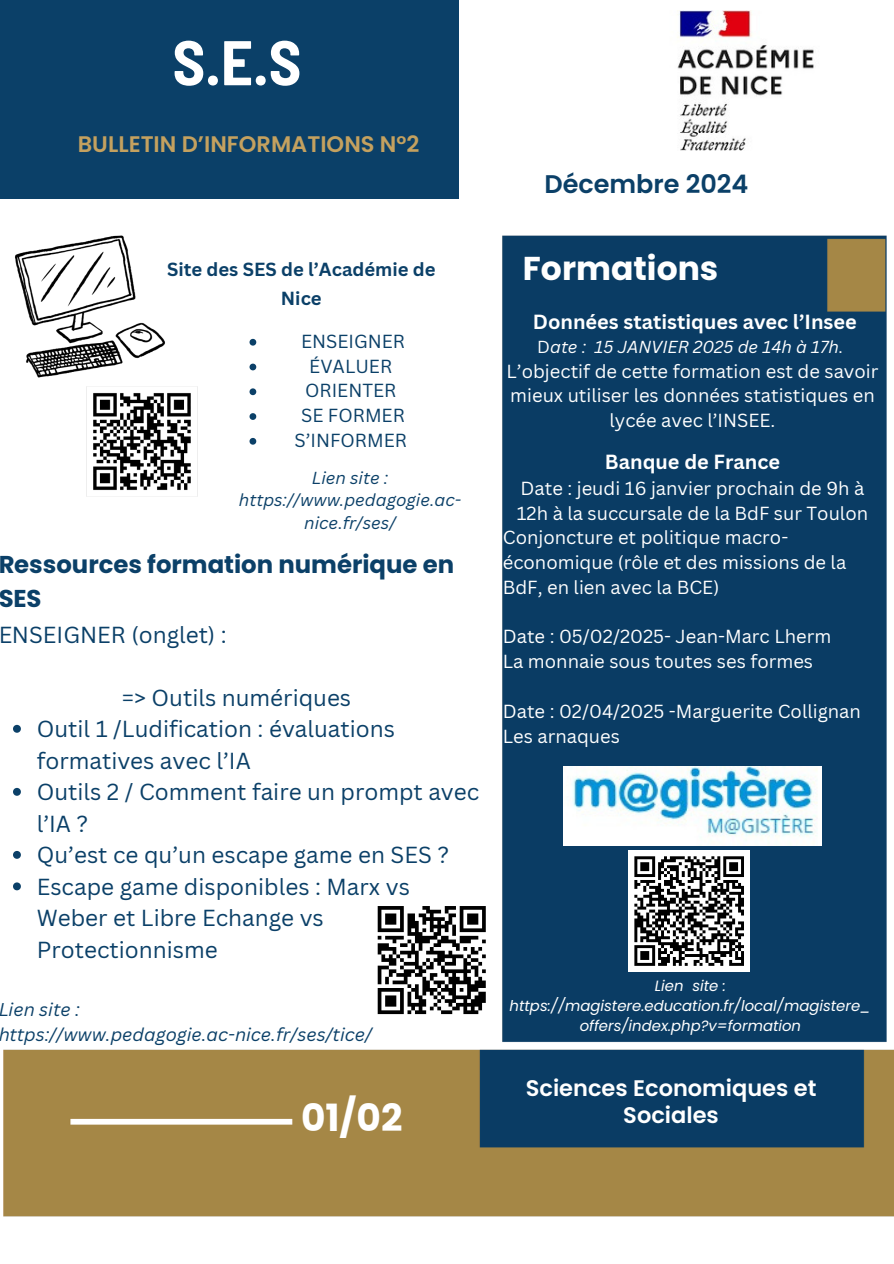
<style>
.page{position:relative;width:894px;height:1264px;background:#fff}
.page>*{position:absolute;margin:0;border:0;box-sizing:border-box;transform-origin:0 0}
.t1{font:700 semi-condensed 63px "Barlow";color:#fff}
.t2{font:700 37.5px "Poppins";color:#fff}
.t3{font:700 33px "Poppins";color:#fff}
.t4{font:600 25.5px "Poppins";color:#0b4068}
.t5{font:700 24.3px/33.8px "Poppins";color:#0b4068}
.t6{font:22.5px/31.5px "Canva Sans";color:#0b4068}
.t7{font:600 22.5px/27px "Poppins";color:#fff;text-align:center}
.t8{font:600 22.5px "Poppins";color:#c4a15f}
.t9{font:700 19.95px "Canva Sans";color:#fff}
.t10{font:18.45px/24.8px "Canva Sans";color:#fff}
.t11{font:18.45px "Canva Sans";color:#0b4068}
.t12{font:700 18.45px "Canva Sans";color:#0b4068}
.t13{font:italic 18px "Canva Sans";color:#0b4068}
.t14{font:italic 16.95px/22.5px "Canva Sans";color:#0b4068;text-align:center}
.t15{font:italic 16.95px "Canva Sans";color:#fff}
.t16{font:italic 14.85px/20.2px "Poppins";color:#fff;text-align:center}
.s1{font-style:normal}
</style>
<div class="page">
<div style="left:0;top:0;width:458px;height:198px;background:#0b4068"></div>
<img style="left:3px;top:235px;width:890px;height:982px">
<img style="left:677px;top:10px;width:137px;height:141px">
<img style="left:78px;top:377px;width:128px;height:129px">
<img style="left:8px;top:235px;width:164px;height:150px">
<img style="left:563px;top:766px;width:258px;height:79px">
<svg style="left:249px;top:339px;width:7px;height:6px"></svg>
<svg style="left:249px;top:363px;width:7px;height:7px"></svg>
<svg style="left:249px;top:388px;width:7px;height:7px"></svg>
<svg style="left:249px;top:413px;width:7px;height:7px"></svg>
<svg style="left:249px;top:438px;width:7px;height:6px"></svg>
<div style="left:628px;top:850px;width:121px;height:121px;background:#fff"></div>
<svg style="left:634px;top:856px;width:110px;height:110px"></svg>
<svg style="left:13px;top:725px;width:8px;height:7px"></svg>
<svg style="left:13px;top:788px;width:8px;height:7px"></svg>
<svg style="left:13px;top:851px;width:8px;height:7px"></svg>
<svg style="left:13px;top:882px;width:8px;height:8px"></svg>
<div style="left:370px;top:898px;width:123px;height:123px;background:#fff"></div>
<svg style="left:377px;top:906px;width:109px;height:109px"></svg>
<p class="t1" style="left:172px;top:22px;width:130px">S.E.S</p>
<p class="t8" style="left:78px;top:128px;width:343px">BULLETIN D’INFORMATIONS N°2</p>
<h1 class="t12" style="left:167px;top:257px;width:270px">Site des SES de l’Académie de</h1>
<h5 class="t12" style="left:281px;top:286px;width:42px">Nice</h5>
<p class="t11" style="left:301px;top:328px;width:105px">ENSEIGNER</p>
<h4 class="t11" style="left:309px;top:353px;width:84px">ÉVALUER</h4>
<p class="t11" style="left:305px;top:377px;width:93px">ORIENTER</p>
<p class="t11" style="left:301px;top:402px;width:105px">SE FORMER</p>
<p class="t11" style="left:294px;top:427px;width:114px">S’INFORMER</p>
<p class="t14" style="left:239px;top:466px;width:223px">Lien site : https://www.pedagogie.ac&shy;nice.fr/ses/</p>
<p class="t5" style="left:-2px;top:547px;width:457px">Ressources formation numérique en<br>SES</p>
<p class="t6" style="left:-2px;top:618px;width:230px">ENSEIGNER (onglet) :</p>
<p class="t6" style="left:122px;top:681px;width:231px">=&gt; Outils numériques</p>
<p class="t6" style="left:37px;top:712px;width:359px">Outil 1 /Ludification : évaluations formatives avec l’IA</p>
<p class="t6" style="left:37px;top:775px;width:444px">Outils 2 / Comment faire un prompt avec l’IA ?</p>
<p class="t6" style="left:37px;top:838px;width:413px">Qu’est ce qu’un escape game en SES ?</p>
<p class="t6" style="left:37px;top:870px;width:374px">Escape game disponibles : Marx vs<br>Weber et Libre Echange vs<br>Protectionnisme</p>
<p class="t13" style="left:-2px;top:997px;width:83px">Lien site :</p>
<p class="t13" style="left:-2px;top:1021px;width:375px">https://www.pedagogie.ac-nice.fr/ses/tice/</p>
<p class="t2" style="left:301px;top:1091px;width:103px">01/02</p>
<p class="t4" style="left:544px;top:166px;width:205px">Décembre 2024</p>
<h4 class="t3" style="left:522px;top:245px;width:197px">Formations</h4>
<h2 class="t9" style="left:532px;top:308px;width:325px">Données statistiques avec l’Insee</h2>
<h3 class="t15" style="left:537px;top:335px;width:308px"><span class="s1">D</span>ate : 15 JANVIER 2025 de 14h à 17h.</h3>
<p class="t10" style="left:506px;top:358px;width:373px;text-align:center">L’objectif de cette formation est de savoir mieux utiliser les données statistiques en lycée avec l’INSEE.</p>
<p class="t9" style="left:604px;top:447px;width:176px">Banque de France</p>
<p class="t10" style="left:516px;top:475px;width:353px">Date : jeudi 16 janvier prochain de 9h à<br>12h à la succursale de la BdF sur Toulon</p>
<p class="t10" style="left:502px;top:525px;width:345px">Conjoncture et politique macro&shy;économique (rôle et des missions de la<br>BdF, en lien avec la BCE)</p>
<p class="t10" style="left:502px;top:624px;width:330px">Date : 05/02/2025- Jean-Marc Lherm</p>
<p class="t10" style="left:502px;top:648px;width:312px">La monnaie sous toutes ses formes</p>
<p class="t10" style="left:502px;top:698px;width:359px">Date : 02/04/2025 -Marguerite Collignan</p>
<p class="t10" style="left:502px;top:723px;width:119px">Les arnaques</p>
<p class="t16" style="left:509px;top:975px;width:363px">Lien site : https://magistere.education.fr/local/magistere_ offers/index.php?v=formation</p>
<p class="t7" style="left:525px;top:1074px;width:292px">Sciences Economiques et<br>Sociales</p>
</div>
